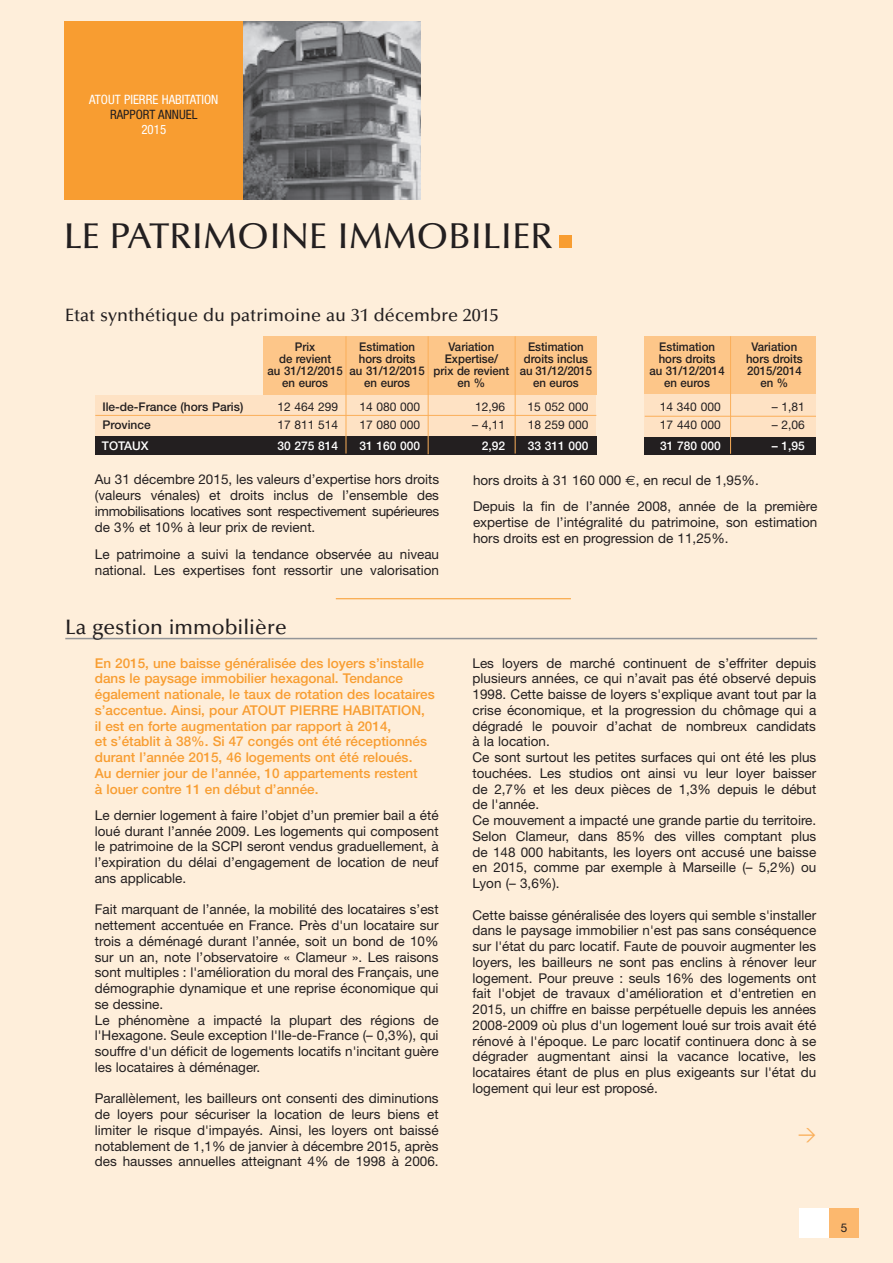
<style>
.page{position:relative;width:893px;height:1263px;background:#feeeda}
.page>*{position:absolute;margin:0;border:0;box-sizing:border-box;transform-origin:0 0}
.t1{font:500 36px "Optima";color:#231f20}
.t2{font:500 21px "Optima";color:#231f20}
.t3{font:500 18px "Optima";color:#231f20}
.t4{font:18px "DIN";color:#faae59}
.t5{font:13.5px/15.8px "Helvetica Neue";color:#231f20}
.t6{font:500 13.5px/15.8px "Helvetica Neue";color:#f89d31}
.t7{font:condensed 12.9px "Helvetica Neue";color:#fff}
.t8{font:condensed 12.9px "Helvetica Neue";color:#231f20}
.t9{font:500 12px/12px "Helvetica Neue";color:#231f20;text-align:center;scale:.95 1}
.t10{font:12px "Helvetica Neue";color:#231f20}
.t11{font:500 12px "Helvetica Neue";color:#fff}
.t12{font:500 12px "Helvetica Neue";color:#231f20}
.s1{font-family:"Euro Sans"}
</style>
<div class="page">
<div style="left:95px;top:395px;width:501px;height:41px;background:#fee2c4"></div>
<div style="left:263px;top:336px;width:333px;height:59px;background:#fdc689"></div>
<div style="left:644px;top:336px;width:172px;height:59px;background:#fdc689"></div>
<hr style="left:95px;top:415px;width:501px;height:1px;background:#faae59">
<div style="left:95px;top:436px;width:501px;height:18px;background:#231f20"></div>
<div style="left:644px;top:436px;width:172px;height:18px;background:#231f20"></div>
<div style="left:644px;top:394px;width:172px;height:42px;background:#fee2c4"></div>
<hr style="left:645px;top:416px;width:171px;height:1px;background:#faae59">
<hr style="left:730px;top:336px;width:1px;height:118px;background:#faae59">
<hr style="left:346px;top:336px;width:1px;height:117px;background:#faae59">
<hr style="left:428px;top:336px;width:1px;height:118px;background:#faae59">
<hr style="left:515px;top:336px;width:1px;height:117px;background:#faae59">
<img style="left:242px;top:21px;width:179px;height:179px">
<div style="left:559px;top:236px;width:13px;height:12px;background:#f89d31"></div>
<div style="left:64px;top:21px;width:178px;height:179px;background:#f89d31"></div>
<div style="left:799px;top:1208px;width:30px;height:29px;background:#fff"></div>
<div style="left:829px;top:1208px;width:30px;height:29px;background:#fcb86e"></div>
<hr style="left:65px;top:638px;width:752px;height:1px;background:#939598">
<hr style="left:336px;top:598px;width:235px;height:1px;background:#f89d31">
<p class="t7" style="left:89px;top:94px;width:131px">ATOUT PIERRE HABITATION</p>
<p class="t8" style="left:110px;top:109px;width:89px">RAPPORT ANNUEL</p>
<p class="t7" style="left:141px;top:124px;width:26px">2015</p>
<h1 class="t1" style="left:64px;top:222px;width:490px">LE PATRIMOINE IMMOBILIER</h1>
<h3 class="t3" style="left:65px;top:308px;width:435px">Etat synthétique du patrimoine au 31 décembre 2015</h3>
<p class="t9" style="left:268px;top:342px;width:81px">Prix<br>de revient<br>au 31/12/2015 en euros</p>
<p class="t9" style="left:350px;top:342px;width:81px">Estimation hors droits<br>au 31/12/2015 en euros</p>
<p class="t9" style="left:434px;top:342px;width:81px">Variation<br>Expertise/ prix de revient en %</p>
<p class="t9" style="left:520px;top:342px;width:77px">Estimation droits inclus au 31/12/2015 en euros</p>
<p class="t9" style="left:650px;top:342px;width:81px">Estimation hors droits<br>au 31/12/2014 en euros</p>
<p class="t12" style="left:102px;top:403px;width:142px">Ile-de-France (hors Paris)</p>
<p class="t10" style="left:277px;top:403px;width:62px">12 464 299</p>
<p class="t10" style="left:359px;top:403px;width:62px">14 080 000</p>
<p class="t10" style="left:475px;top:403px;width:32px">12,96</p>
<p class="t10" style="left:528px;top:403px;width:62px">15 052 000</p>
<p class="t10" style="left:660px;top:403px;width:62px">14 340 000</p>
<p class="t10" style="left:772px;top:403px;width:35px">– 1,81</p>
<p class="t12" style="left:102px;top:420px;width:50px">Province</p>
<p class="t10" style="left:277px;top:420px;width:62px">17 811 514</p>
<p class="t10" style="left:359px;top:420px;width:62px">17 080 000</p>
<p class="t10" style="left:472px;top:420px;width:35px">– 4,11</p>
<p class="t10" style="left:528px;top:420px;width:62px">18 259 000</p>
<p class="t10" style="left:660px;top:420px;width:62px">17 440 000</p>
<p class="t10" style="left:772px;top:420px;width:35px">– 2,06</p>
<p class="t11" style="left:102px;top:441px;width:48px">TOTAUX</p>
<p class="t11" style="left:277px;top:441px;width:62px">30 275 814</p>
<p class="t11" style="left:359px;top:441px;width:62px">31 160 000</p>
<p class="t11" style="left:482px;top:441px;width:25px">2,92</p>
<p class="t11" style="left:528px;top:441px;width:62px">33 311 000</p>
<p class="t11" style="left:660px;top:441px;width:62px">31 780 000</p>
<p class="t11" style="left:772px;top:441px;width:35px">– 1,95</p>
<p class="t9" style="left:746px;top:342px;width:61px">Variation hors droits<br>2015/2014 en %</p>
<p class="t5" style="left:95px;top:473px;width:346px;text-align:justify">Au 31 décembre 2015, les valeurs d’expertise hors droits (valeurs vénales) et droits inclus de l’ensemble des immobilisations locatives sont respectivement supérieures de 3% et 10% à leur prix de revient.</p>
<p class="t5" style="left:95px;top:548px;width:346px">Le patrimoine a suivi la tendance observée au niveau national. Les expertises font ressortir une valorisation</p>
<h2 class="t2" style="left:65px;top:618px;width:223px">La gestion immobilière</h2>
<p class="t6" style="left:95px;top:656px;width:341px">En 2015, une baisse généralisée des loyers s’installe dans le paysage immobilier hexagonal. Tendance également nationale, le taux de rotation des locataires s’accentue. Ainsi, pour ATOUT PIERRE HABITATION, il est en forte augmentation par rapport à 2014,<br>et s’établit à 38%. Si 47 congés ont été réceptionnés durant l’année 2015, 46 logements ont été reloués.<br>Au dernier jour de l’année, 10 appartements restent<br>à louer contre 11 en début d’année.</p>
<p class="t5" style="left:95px;top:808px;width:345px;text-align:justify">Le dernier logement à faire l’objet d’un premier bail a été loué durant l’année 2009. Les logements qui composent le patrimoine de la SCPI seront vendus graduellement, à l’expiration du délai d’engagement de location de neuf ans applicable.</p>
<p class="t5" style="left:95px;top:903px;width:345px">Fait marquant de l’année, la mobilité des locataires s’est nettement accentuée en France. Près d'un locataire sur trois a déménagé durant l’année, soit un bond de 10% sur un an, note l’observatoire « Clameur ». Les raisons sont multiples : l'amélioration du moral des Français, une démographie dynamique et une reprise économique qui se dessine.<br>Le phénomène a impacté la plupart des régions de l'Hexagone. Seule exception l'Ile-de-France (– 0,3%), qui souffre d'un déficit de logements locatifs n'incitant guère les locataires à déménager.</p>
<p class="t5" style="left:95px;top:1092px;width:345px;text-align:justify">Parallèlement, les bailleurs ont consenti des diminutions de loyers pour sécuriser la location de leurs biens et limiter le risque d'impayés. Ainsi, les loyers ont baissé notablement de 1,1% de janvier à décembre 2015, après des hausses annuelles atteignant 4% de 1998 à 2006.</p>
<p class="t5" style="left:473px;top:468px;width:346px;line-height:26.2px">hors droits à 31 160 000 <span class="s1">€</span>, en recul de 1,95%.<br>Depuis la fin de l’année 2008, année de la première</p>
<p class="t5" style="left:473px;top:516px;width:346px">expertise de l’intégralité du patrimoine, son estimation hors droits est en progression de 11,25%.</p>
<p class="t5" style="left:473px;top:656px;width:345px">Les loyers de marché continuent de s’effriter depuis plusieurs années, ce qui n’avait pas été observé depuis 1998. Cette baisse de loyers s'explique avant tout par la crise économique, et la progression du chômage qui a dégradé le pouvoir d’achat de nombreux candidats à la location.<br>Ce sont surtout les petites surfaces qui ont été les plus touchées. Les studios ont ainsi vu leur loyer baisser de 2,7% et les deux pièces de 1,3% depuis le début de l'année.<br>Ce mouvement a impacté une grande partie du territoire.<br>Selon Clameur, dans 85% des villes comptant plus de 148 000 habitants, les loyers ont accusé une baisse en 2015, comme par exemple à Marseille (– 5,2%) ou Lyon (– 3,6%).</p>
<p class="t5" style="left:473px;top:908px;width:345px;text-align:justify">Cette baisse généralisée des loyers qui semble s'installer dans le paysage immobilier n'est pas sans conséquence sur l'état du parc locatif. Faute de pouvoir augmenter les loyers, les bailleurs ne sont pas enclins à rénover leur logement. Pour preuve : seuls 16% des logements ont fait l'objet de travaux d'amélioration et d'entretien en 2015, un chiffre en baisse perpétuelle depuis les années 2008-2009 où plus d'un logement loué sur trois avait été rénové à l'époque. Le parc locatif continuera donc à se dégrader augmentant ainsi la vacance locative, les locataires étant de plus en plus exigeants sur l'état du logement qui leur est proposé.</p>
<h3 class="t4" style="left:798px;top:1123px;width:20px">&gt;</h3>
<p class="t10" style="left:841px;top:1223px;width:8px">5</p>
</div>
